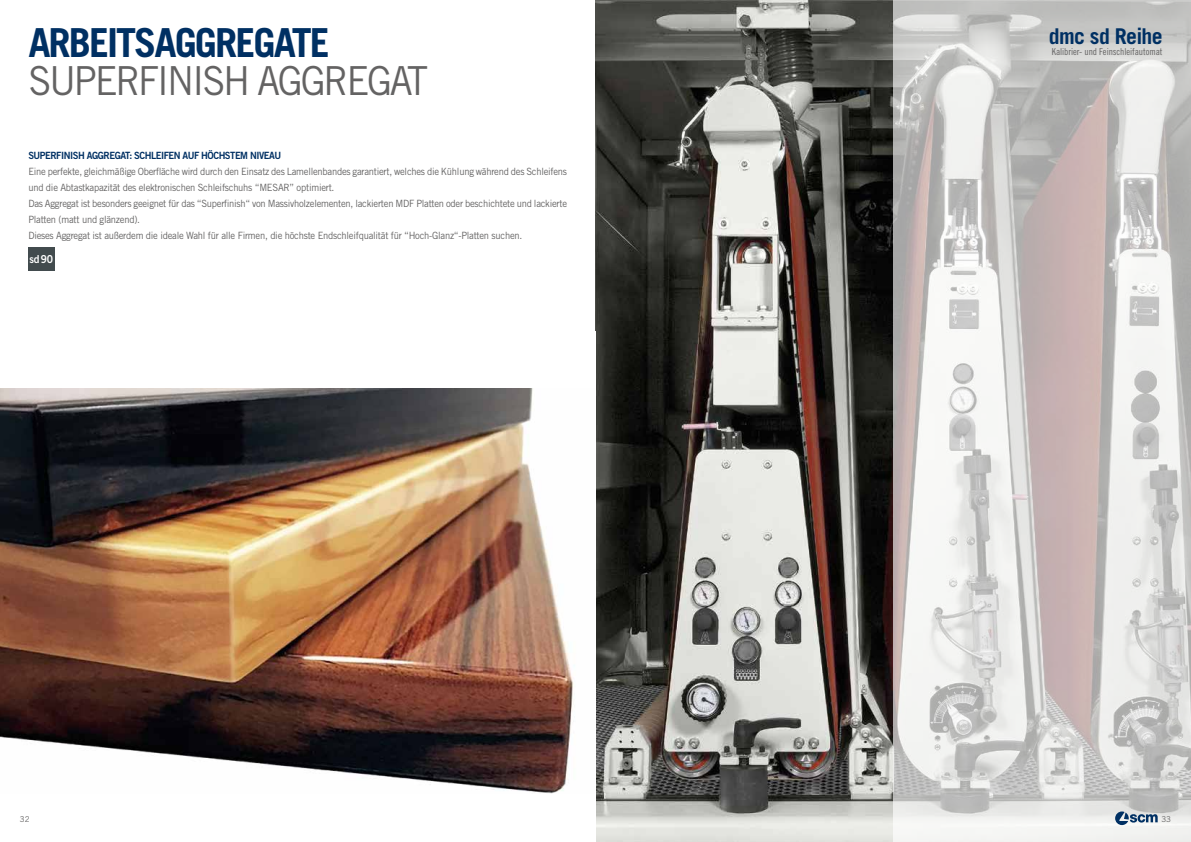
<style>
.page{position:relative;width:1191px;height:842px;background:#fff}
.page>*{position:absolute;margin:0;border:0;box-sizing:border-box;transform-origin:0 0}
.t1{font:40px "Trade Gothic LT Std";letter-spacing:-.06em;color:#646363;scale:.94 1}
.t2{font:700 40px "Trade Gothic LT Std";letter-spacing:-.05em;color:#003063}
.t3{font:700 21.7px "Trade Gothic LT Std";letter-spacing:-.03em;color:#003063}
.t4{font:11px "Trade Gothic LT Std Bd 2";color:#fff;scale:.94 1}
.t5{font:10px/16px "Trade Gothic LT Std";letter-spacing:-.025em;color:#646363;scale:.94 1}
.t6{font:10px "Trade Gothic LT Std Bd 2";letter-spacing:-.05em;color:#003063;scale:.94 1}
.t7{font:9.6px "Trade Gothic LT Std Cn 18";letter-spacing:-.005em;color:#646363}
.t8{font:8px "Trade Gothic LT Std";color:#646363}
</style>
<div class="page">
<img style="left:595px;top:0;width:298px;height:842px">
<svg style="left:893px;top:0;width:298px;height:842px"></svg>
<div style="left:28px;top:247px;width:26px;height:24px;background:#424b4e"></div>
<img style="left:0;top:388px;width:574px;height:406px">
<svg style="left:1115px;top:811px;width:42px;height:14px"></svg>
<h1 class="t2" style="left:28px;top:18px;width:303px">ARBEITSAGGREGATE</h1>
<h1 class="t1" style="left:28px;top:57px;width:427px">SUPERFINISH AGGREGAT</h1>
<p class="t6" style="left:28px;top:149px;width:270px">SUPERFINISH AGGREGAT: SCHLEIFEN AUF HÖCHSTEM NIVEAU</p>
<p class="t5" style="left:28px;top:163px;width:574px">Eine perfekte, gleichmäßige Oberfläche wird durch den Einsatz des Lamellenbandes garantiert, welches die Kühlung während des Schleifens und die Abtastkapazität des elektronischen Schleifschuhs “MESAR” optimiert.<br>Das Aggregat ist besonders geeignet für das “Superfinish“ von Massivholzelementen, lackierten MDF Platten oder beschichtete und lackierte Platten (matt und glänzend).<br>Dieses Aggregat ist außerdem die ideale Wahl für alle Firmen, die höchste Endschleifqualität für “Hoch-Glanz“-Platten suchen.</p>
<p class="t4" style="left:30px;top:252px;width:27px">sd 90</p>
<h2 class="t3" style="left:1048px;top:23px;width:115px">dmc sd Reihe</h2>
<p class="t7" style="left:1051px;top:46px;width:112px">Kalibrier- und Feinschleifautomat</p>
<p class="t8" style="left:20px;top:814px;width:11px">32</p>
<p class="t8" style="left:1161px;top:814px;width:11px">33</p>
</div>
